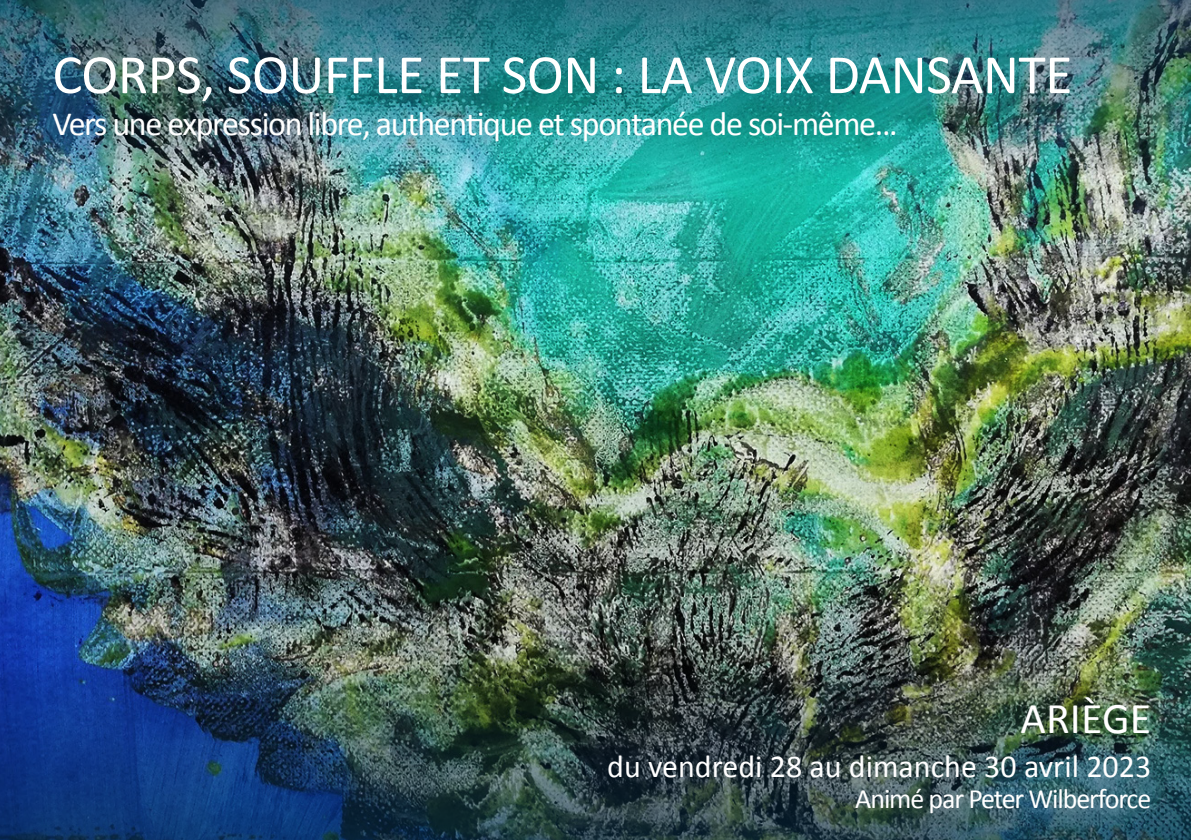
<style>
.page{position:relative;width:1191px;height:840px;background:#fff}
.page>*{position:absolute;margin:0;border:0;box-sizing:border-box;transform-origin:0 0}
.t1{font:56px "Calibri";letter-spacing:-.01em;color:#fff}
.t2{font:44px "Calibri";color:#fff}
.t3{font:34px "Calibri";letter-spacing:-.04em;color:#fff}
.t4{font:32px "Calibri";color:#fff}
.t5{font:28px "Calibri";letter-spacing:-.04em;color:#fff}
</style>
<div class="page">
<img style="left:0;top:179px;width:1191px;height:483px">
<img style="left:0;top:662px;width:1191px;height:177px">
<img style="left:0;top:0;width:1191px;height:179px">
<p class="t1" style="left:52px;top:39px;width:1021px">CORPS, SOUFFLE ET SON : LA VOIX DANSANTE</p>
<p class="t3" style="left:52px;top:102px;width:847px">Vers une expression libre, authentique et spontanée de soi-même...</p>
<p class="t2" style="left:1020px;top:689px;width:132px">ARIÈGE</p>
<p class="t4" style="left:607px;top:745px;width:545px">du vendredi 28 au dimanche 30 avril 2023</p>
<p class="t5" style="left:855px;top:780px;width:297px">Animé par Peter Wilberforce</p>
</div>
